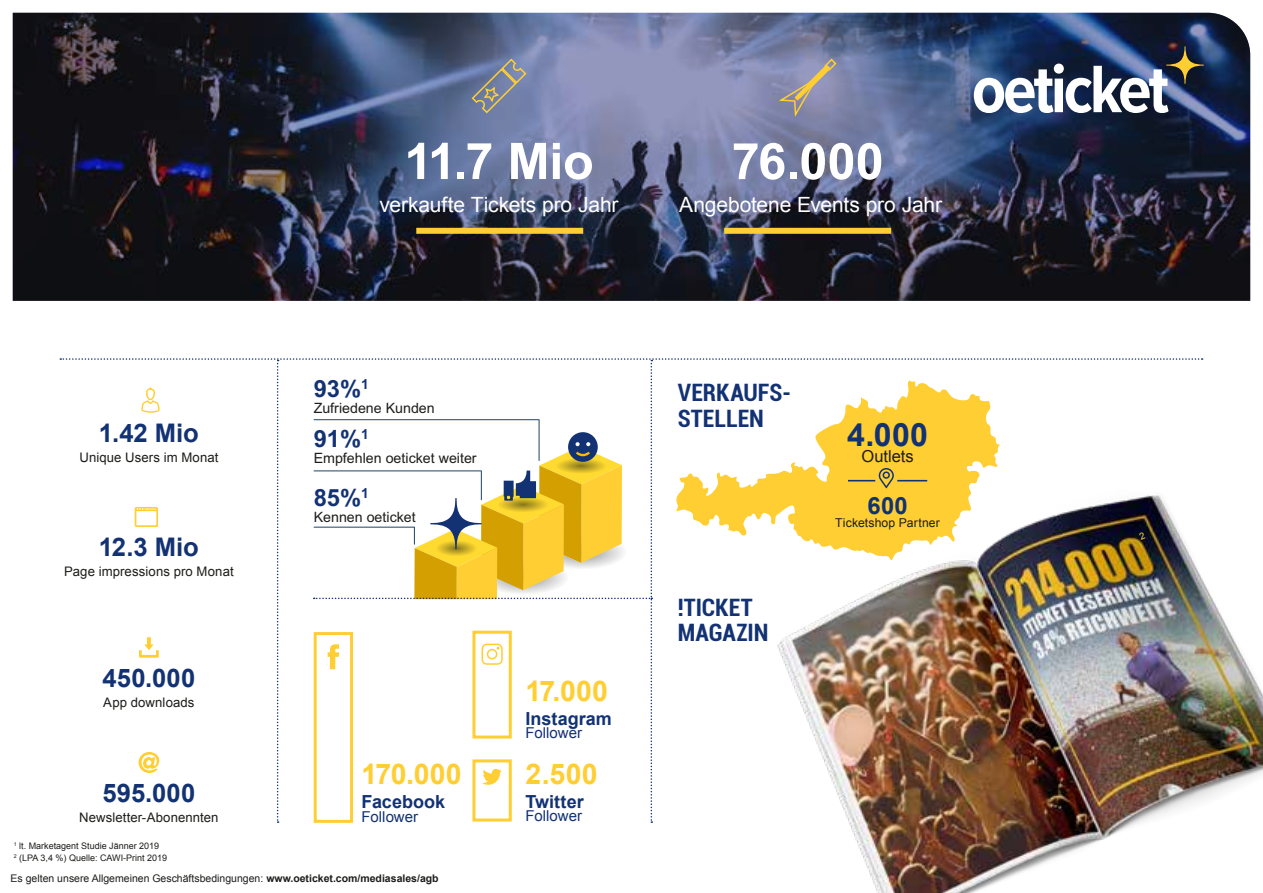
<style>
.page{position:relative;width:1263px;height:893px;background:#fff}
.page>*{position:absolute;margin:0;border:0;box-sizing:border-box;transform-origin:0 0}
.t1{font:700 50.55px "Arial";letter-spacing:-.005em;color:#fff}
.t2{font:700 32.1px "Arial";color:#123274}
.t3{font:700 28.5px "Arial";letter-spacing:.005em;color:#ffce32}
.t4{font:700 25.65px "Arial";color:#123274}
.t5{font:700 condensed 24px/25.5px "Roboto";color:#123274}
.t6{font:700 23.85px "Arial";color:#123274}
.t7{font:700 23.7px "Arial";color:#123274}
.t8{font:21px "Arial";letter-spacing:-.005em;color:#fff}
.t9{font:700 18px "Arial";color:#123274}
.t10{font:16.5px "Arial";color:#1d1d1b}
.t11{font:15px "Arial";color:#123274}
.t12{font:14.25px "Arial";color:#1d1d1b}
.t13{font:13.2px "Arial";letter-spacing:.01em;color:#1d1d1b}
.t14{font:12.15px "Arial";letter-spacing:.01em;color:#1d1d1b}
.t15{font:10.5px "Arial";color:#1d1d1b}
.t16{font:9px/12px "Arial";color:#1d1d1b}
.s1{font-weight:700}
</style>
<div class="page">
<img style="left:849px;top:578px;width:414px;height:315px">
<img style="left:13px;top:13px;width:1237px;height:288px">
<svg style="left:471px;top:57px;width:56px;height:57px;background:#7d8599"></svg>
<svg style="left:776px;top:57px;width:62px;height:63px;background:#9593a4"></svg>
<div style="left:416px;top:228px;width:167px;height:6px;background:#ffce32"></div>
<div style="left:724px;top:228px;width:167px;height:6px;background:#ffce32"></div>
<svg style="left:974px;top:46px;width:230px;height:67px"></svg>
<img style="left:60px;top:358px;width:1142px;height:466px">
<h1 class="t1" style="left:404px;top:128px;width:191px">11.7 Mio</h1>
<h3 class="t8" style="left:379px;top:191px;width:241px">verkaufte Tickets pro Jahr</h3>
<h1 class="t1" style="left:732px;top:128px;width:154px">76.000</h1>
<h3 class="t8" style="left:679px;top:191px;width:264px">Angebotene Events pro Jahr</h3>
<h3 class="t4" style="left:99px;top:416px;width:101px">1.42 Mio</h3>
<p class="t13" style="left:79px;top:448px;width:141px">Unique Users im Monat</p>
<h3 class="t4" style="left:99px;top:531px;width:102px">12.3 Mio</h3>
<p class="t13" style="left:64px;top:563px;width:171px">Page impressions pro Monat</p>
<h3 class="t4" style="left:102px;top:661px;width:94px">450.000</h3>
<p class="t13" style="left:103px;top:693px;width:93px">App downloads</p>
<h3 class="t4" style="left:103px;top:776px;width:94px">595.000</h3>
<p class="t13" style="left:79px;top:808px;width:141px">Newsletter-Abonennten</p>
<h3 class="t7" style="left:314px;top:373px;width:57px">93%<sup>1</sup></h3>
<h3 class="t12" style="left:314px;top:398px;width:123px">Zufriedene Kunden</h3>
<h3 class="t7" style="left:314px;top:423px;width:57px">91%<sup>1</sup></h3>
<h3 class="t12" style="left:314px;top:449px;width:164px">Empfehlen oeticket weiter</h3>
<h3 class="t7" style="left:314px;top:482px;width:57px">85%<sup>1</sup></h3>
<h3 class="t12" style="left:314px;top:507px;width:104px">Kennen oeticket</h3>
<h3 class="t3" style="left:525px;top:672px;width:84px">17.000</h3>
<h3 class="t9" style="left:525px;top:706px;width:88px">Instagram</h3>
<h3 class="t11" style="left:525px;top:723px;width:58px">Follower</h3>
<h3 class="t3" style="left:362px;top:755px;width:102px">170.000</h3>
<h3 class="t3" style="left:525px;top:755px;width:74px">2.500</h3>
<h3 class="t9" style="left:362px;top:790px;width:85px">Facebook</h3>
<h3 class="t11" style="left:362px;top:807px;width:58px">Follower</h3>
<h3 class="t9" style="left:525px;top:789px;width:60px">Twitter</h3>
<h3 class="t11" style="left:525px;top:806px;width:58px">Follower</h3>
<p class="t16" style="left:14px;top:840px;width:155px"><sup>1</sup> lt. Marketagent Studie Jänner 2019<br><sup>2</sup> (LPA 3,4 %) Quelle: CAWI-Print 2019</p>
<p class="t15" style="left:11px;top:872px;width:430px">Es gelten unsere Allgemeinen Geschäftsbedingungen: <span class="s1">www.oeticket.com/mediasales/agb</span></p>
<h3 class="t5" style="left:678px;top:379px;width:115px">VERKAUFS-<br>STELLEN</h3>
<h3 class="t5" style="left:678px;top:593px;width:92px">!TICKET<br>MAGAZIN</h3>
<h2 class="t2" style="left:847px;top:413px;width:82px">4.000</h2>
<h3 class="t10" style="left:861px;top:445px;width:54px">Outlets</h3>
<h3 class="t6" style="left:868px;top:490px;width:42px">600</h3>
<p class="t14" style="left:835px;top:514px;width:106px">Ticketshop Partner</p>
</div>
